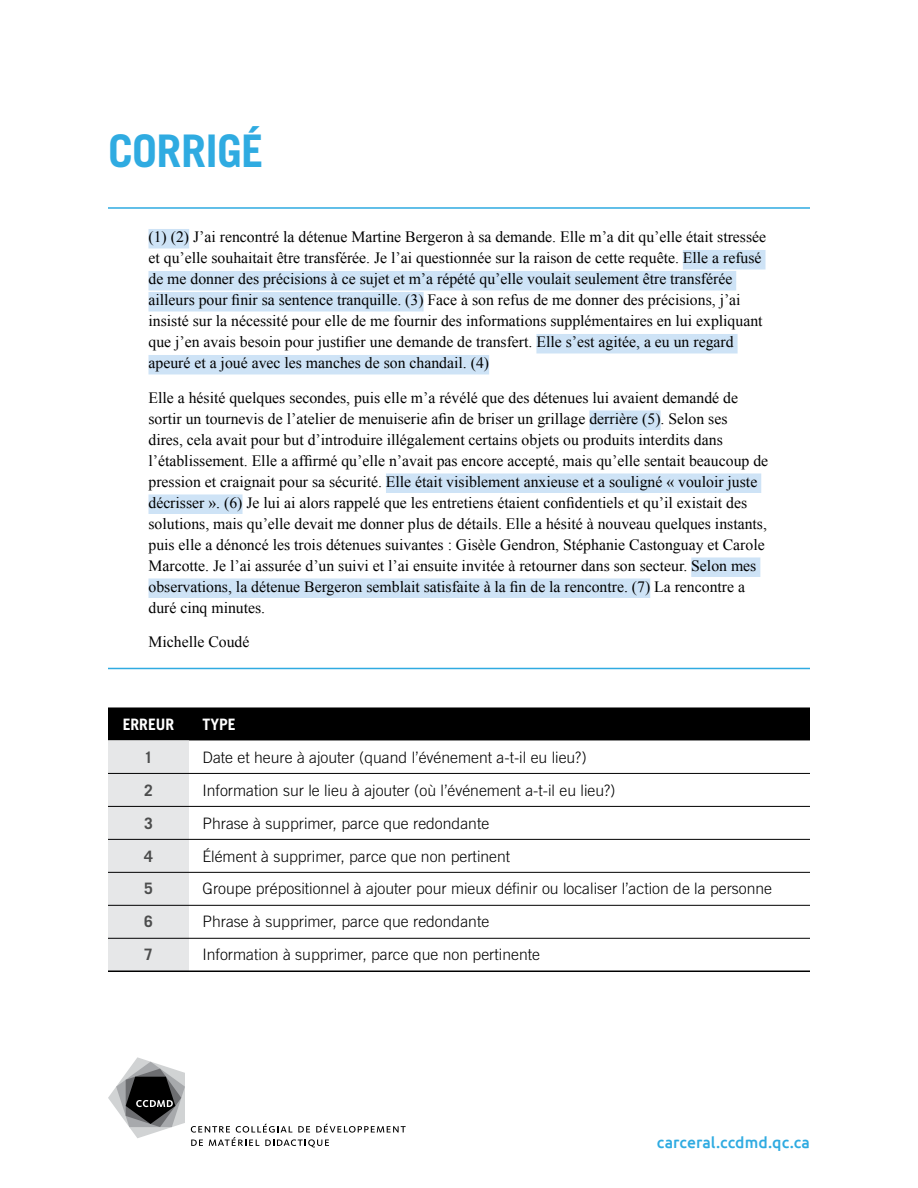
<style>
.page{position:relative;width:918px;height:1188px;background:#fff}
.page>*{position:absolute;margin:0;border:0;box-sizing:border-box;transform-origin:0 0}
.t1{font:700 45px "Trade Gothic LT Std";letter-spacing:-.015em;color:#2fabe1}
.t2{font:15.75px/21px "Times New Roman";color:#000}
.t3{font:300 15.75px "Trade Gothic LT Std";color:#000}
.t4{font:500 15.75px "Ubuntu";letter-spacing:.005em;color:#2fabe1}
.t5{font:700 15.75px "Trade Gothic LT Std";color:#fff}
.t6{font:700 15.75px "Trade Gothic LT Std";color:#4c4d4d}
</style>
<div class="page">
<svg style="left:191px;top:1124px;width:215px;height:24px"></svg>
<svg style="left:108px;top:1057px;width:77px;height:81px"></svg>
<hr style="left:108px;top:207px;width:702px;height:2px;background:#2fabe1">
<div style="left:148px;top:229px;width:41px;height:19px;background:#cee3f6"></div>
<div style="left:683px;top:250px;width:83px;height:19px;background:#cee3f6"></div>
<div style="left:148px;top:271px;width:588px;height:19px;background:#cee3f6"></div>
<div style="left:148px;top:292px;width:276px;height:19px;background:#cee3f6"></div>
<div style="left:536px;top:334px;width:202px;height:19px;background:#cee3f6"></div>
<div style="left:148px;top:355px;width:341px;height:19px;background:#cee3f6"></div>
<div style="left:589px;top:410px;width:72px;height:20px;background:#cee3f6"></div>
<div style="left:386px;top:473px;width:375px;height:20px;background:#cee3f6"></div>
<div style="left:148px;top:494px;width:95px;height:20px;background:#cee3f6"></div>
<div style="left:691px;top:557px;width:69px;height:20px;background:#cee3f6"></div>
<div style="left:148px;top:578px;width:502px;height:20px;background:#cee3f6"></div>
<hr style="left:108px;top:668px;width:702px;height:1px;background:#2fabe1">
<svg style="left:108px;top:707px;width:702px;height:264px"></svg>
<hr style="left:108px;top:971px;width:81px;height:1px;background:#000">
<hr style="left:189px;top:971px;width:621px;height:1px;background:#000">
<hr style="left:108px;top:773px;width:81px;height:1px;background:#000">
<hr style="left:189px;top:773px;width:621px;height:1px;background:#000">
<hr style="left:108px;top:806px;width:81px;height:1px;background:#000">
<hr style="left:189px;top:806px;width:621px;height:1px;background:#000">
<hr style="left:108px;top:839px;width:81px;height:1px;background:#000">
<hr style="left:189px;top:839px;width:621px;height:1px;background:#000">
<hr style="left:108px;top:872px;width:81px;height:1px;background:#000">
<hr style="left:189px;top:872px;width:621px;height:1px;background:#000">
<hr style="left:108px;top:905px;width:81px;height:1px;background:#000">
<hr style="left:189px;top:905px;width:621px;height:1px;background:#000">
<hr style="left:108px;top:938px;width:81px;height:1px;background:#000">
<hr style="left:189px;top:938px;width:621px;height:1px;background:#000">
<h1 class="t1" style="left:108px;top:124px;width:157px">CORRIGÉ</h1>
<p class="t2" style="left:148px;top:226px;width:619px">(1) (2) J’ai rencontré la détenue Martine Bergeron à sa demande. Elle m’a dit qu’elle était stressée et qu’elle souhaitait être transférée. Je l’ai questionnée sur la raison de cette requête. Elle a refusé de me donner des précisions à ce sujet et m’a répété qu’elle voulait seulement être transférée ailleurs pour finir sa sentence tranquille. (3) Face à son refus de me donner des précisions, j’ai insisté sur la nécessité pour elle de me fournir des informations supplémentaires en lui expliquant que j’en avais besoin pour justifier une demande de transfert. Elle s’est agitée, a eu un regard apeuré et a joué avec les manches de son chandail. (4)</p>
<p class="t2" style="left:148px;top:387px;width:621px">Elle a hésité quelques secondes, puis elle m’a révélé que des détenues lui avaient demandé de sortir un tournevis de l’atelier de menuiserie afin de briser un grillage derrière (5). Selon ses<br>dires, cela avait pour but d’introduire illégalement certains objets ou produits interdits dans l’établissement. Elle a affirmé qu’elle n’avait pas encore accepté, mais qu’elle sentait beaucoup de pression et craignait pour sa sécurité. Elle était visiblement anxieuse et a souligné « vouloir juste décrisser ». (6) Je lui ai alors rappelé que les entretiens étaient confidentiels et qu’il existait des solutions, mais qu’elle devait me donner plus de détails. Elle a hésité à nouveau quelques instants, puis elle a dénoncé les trois détenues suivantes : Gisèle Gendron, Stéphanie Castonguay et Carole Marcotte. Je l’ai assurée d’un suivi et l’ai ensuite invitée à retourner dans son secteur. Selon mes observations, la détenue Bergeron semblait satisfaite à la fin de la rencontre. (7) La rencontre a duré cinq minutes.</p>
<p class="t2" style="left:148px;top:631px;width:103px">Michelle Coudé</p>
<p class="t5" style="left:123px;top:714px;width:53px">ERREUR</p>
<p class="t5" style="left:202px;top:714px;width:35px">TYPE</p>
<p class="t6" style="left:144px;top:747px;width:10px">1</p>
<p class="t3" style="left:202px;top:748px;width:386px">Date et heure à ajouter (quand l’événement a-t-il eu lieu?)</p>
<p class="t6" style="left:144px;top:780px;width:10px">2</p>
<p class="t3" style="left:202px;top:781px;width:415px">Information sur le lieu à ajouter (où l’événement a-t-il eu lieu?)</p>
<p class="t6" style="left:144px;top:813px;width:10px">3</p>
<p class="t3" style="left:202px;top:814px;width:288px">Phrase à supprimer, parce que redondante</p>
<p class="t6" style="left:144px;top:846px;width:10px">4</p>
<p class="t3" style="left:202px;top:847px;width:309px">Élément à supprimer, parce que non pertinent</p>
<p class="t6" style="left:144px;top:879px;width:10px">5</p>
<p class="t3" style="left:202px;top:880px;width:571px">Groupe prépositionnel à ajouter pour mieux définir ou localiser l’action de la personne</p>
<p class="t6" style="left:144px;top:912px;width:10px">6</p>
<p class="t3" style="left:202px;top:913px;width:288px">Phrase à supprimer, parce que redondante</p>
<p class="t6" style="left:144px;top:945px;width:10px">7</p>
<p class="t3" style="left:202px;top:945px;width:339px">Information à supprimer, parce que non pertinente</p>
<p class="t4" style="left:657px;top:1132px;width:155px">carceral.ccdmd.qc.ca</p>
</div>
